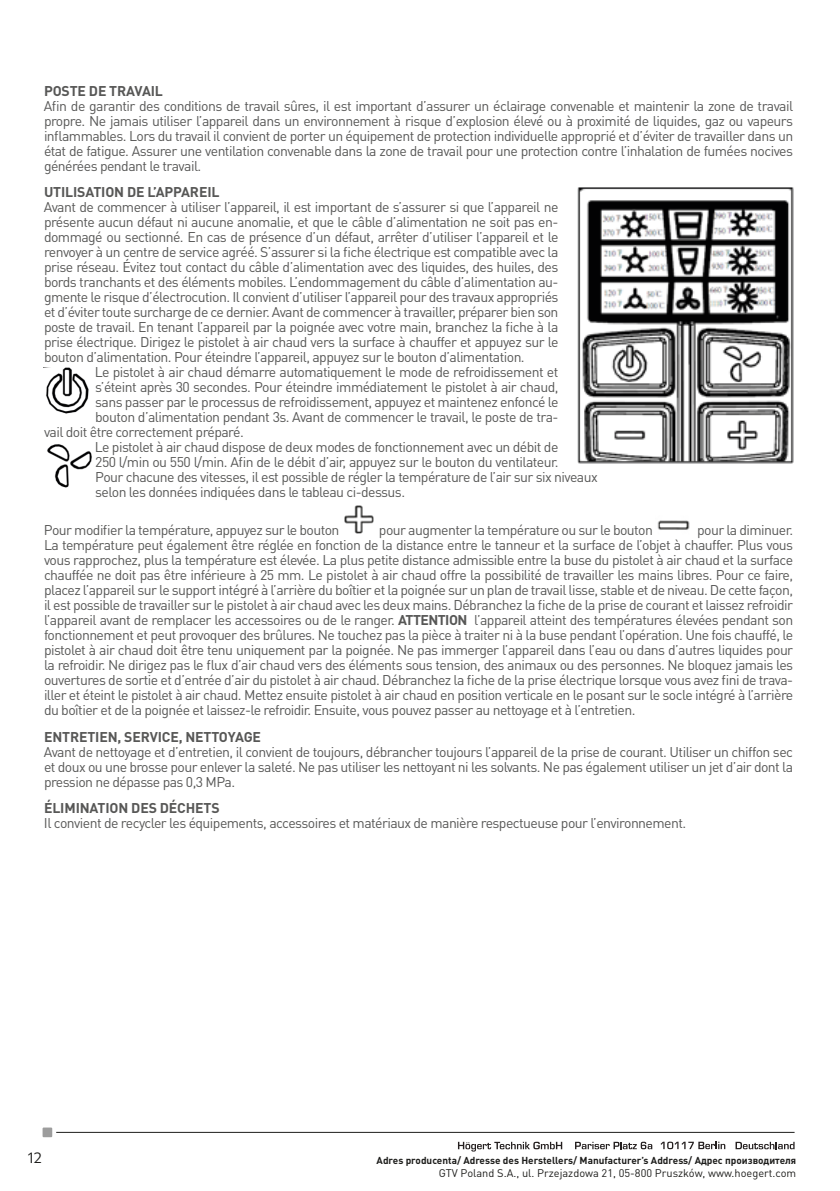
<style>
.page{position:relative;width:840px;height:1191px;background:#fff}
.page>*{position:absolute;margin:0;border:0;box-sizing:border-box;transform-origin:0 0}
.t1{font:16px "Merel";color:#1d1d1b}
.t2{font:14px/15px "DIN Pro";letter-spacing:-.04em;color:#575756;text-align:justify}
.t3{font:700 14px "DIN Pro";letter-spacing:-.01em;color:#575756}
.t4{font:11px "DIN Pro";color:#1d1d1b}
.t5{font:700 10px "DIN Pro";color:#1d1d1b}
.s1{font-weight:700}
</style>
<div class="page">
<svg style="left:43px;top:1127px;width:9px;height:10px"></svg>
<hr style="left:56px;top:1131px;width:738px;height:1px;background:#1d1d1b">
<svg style="left:458px;top:1141px;width:104px;height:10px"></svg>
<svg style="left:575px;top:1141px;width:77px;height:8px"></svg>
<svg style="left:660px;top:1141px;width:65px;height:8px"></svg>
<svg style="left:735px;top:1141px;width:59px;height:8px"></svg>
<img style="left:46px;top:368px;width:43px;height:46px">
<img style="left:47px;top:444px;width:45px;height:44px">
<img style="left:344px;top:505px;width:30px;height:29px">
<img style="left:657px;top:520px;width:33px;height:10px">
<img style="left:577px;top:187px;width:215px;height:276px">
<p class="t3" style="left:44px;top:81px;width:120px">POSTE DE TRAVAIL</p>
<p class="t2" style="left:44px;top:98px;width:750px">Afin de garantir des conditions de travail sûres, il est important d’assurer un éclairage convenable et maintenir la zone de travail propre. Ne jamais utiliser l’appareil dans un environnement à risque d’explosion élevé ou à proximité de liquides, gaz ou vapeurs inflammables. Lors du travail il convient de porter un équipement de protection individuelle approprié et d’éviter de travailler dans un état de fatigue. Assurer une ventilation convenable dans la zone de travail pour une protection contre l’inhalation de fumées nocives générées pendant le travail.</p>
<p class="t3" style="left:44px;top:182px;width:177px">UTILISATION DE L’APPAREIL</p>
<p class="t2" style="left:44px;top:199px;width:515px">Avant de commencer à utiliser l’appareil, il est important de s’assurer si que l’appareil ne présente aucun défaut ni aucune anomalie, et que le câble d’alimentation ne soit pas en&shy;dommagé ou sectionné. En cas de présence d’un défaut, arrêter d’utiliser l’appareil et le renvoyer à un centre de service agréé. S’assurer si la fiche électrique est compatible avec la prise réseau. Évitez tout contact du câble d’alimentation avec des liquides, des huiles, des bords tranchants et des éléments mobiles. L’endommagement du câble d’alimentation au&shy;gmente le risque d’électrocution. Il convient d’utiliser l’appareil pour des travaux appropriés et d’éviter toute surcharge de ce dernier. Avant de commencer à travailler, préparer bien son poste de travail. En tenant l’appareil par la poignée avec votre main, branchez la fiche à la prise électrique. Dirigez le pistolet à air chaud vers la surface à chauffer et appuyez sur le bouton d’alimentation. Pour éteindre l’appareil, appuyez sur le bouton d’alimentation.</p>
<p class="t2" style="left:95px;top:364px;width:465px">Le pistolet à air chaud démarre automatiquement le mode de refroidissement et</p>
<p class="t2" style="left:95px;top:379px;width:464px">s’éteint après 30 secondes. Pour éteindre immédiatement le pistolet à air chaud,</p>
<p class="t2" style="left:95px;top:394px;width:464px">sans passer par le processus de refroidissement, appuyez et maintenez enfoncé le</p>
<p class="t2" style="left:95px;top:409px;width:464px">bouton d’alimentation pendant 3s. Avant de commencer le travail, le poste de tra-</p>
<p class="t2" style="left:44px;top:424px;width:201px">vail doit être correctement préparé.</p>
<p class="t2" style="left:95px;top:439px;width:465px">Le pistolet à air chaud dispose de deux modes de fonctionnement avec un débit de</p>
<p class="t2" style="left:95px;top:454px;width:464px">250 l/min ou 550 l/min. Afin de le débit d’air, appuyez sur le bouton du ventilateur.</p>
<p class="t2" style="left:95px;top:469px;width:503px">Pour chacune des vitesses, il est possible de régler la température de l’air sur six niveaux</p>
<p class="t2" style="left:95px;top:484px;width:311px">selon les données indiquées dans le tableau ci-dessus.</p>
<p class="t2" style="left:44px;top:522px;width:297px">Pour modifier la température, appuyez sur le bouton</p>
<p class="t2" style="left:379px;top:522px;width:275px">pour augmenter la température ou sur le bouton</p>
<p class="t2" style="left:44px;top:522px;width:750px;text-indent:652px">pour la diminuer.<br>La température peut également être réglée en fonction de la distance entre le tanneur et la surface de l’objet à chauffer. Plus vous vous rapprochez, plus la température est élevée. La plus petite distance admissible entre la buse du pistolet à air chaud et la surface chauffée ne doit pas être inférieure à 25 mm. Le pistolet à air chaud offre la possibilité de travailler les mains libres. Pour ce faire, placez l’appareil sur le support intégré à l’arrière du boîtier et la poignée sur un plan de travail lisse, stable et de niveau. De cette façon, il est possible de travailler sur le pistolet à air chaud avec les deux mains. Débranchez la fiche de la prise de courant et laissez refroidir l’appareil avant de remplacer les accessoires ou de le ranger. <span class="s1">ATTENTION</span> l’appareil atteint des températures élevées pendant son fonctionnement et peut provoquer des brûlures. Ne touchez pas la pièce à traiter ni à la buse pendant l’opération. Une fois chauffé, le pistolet à air chaud doit être tenu uniquement par la poignée. Ne pas immerger l’appareil dans l’eau ou dans d’autres liquides pour la refroidir. Ne dirigez pas le flux d’air chaud vers des éléments sous tension, des animaux ou des personnes. Ne bloquez jamais les ouvertures de sortie et d’entrée d’air du pistolet à air chaud. Débranchez la fiche de la prise électrique lorsque vous avez fini de trava&shy;iller et éteint le pistolet à air chaud. Mettez ensuite pistolet à air chaud en position verticale en le posant sur le socle intégré à l’arrière du boîtier et de la poignée et laissez-le refroidir. Ensuite, vous pouvez passer au nettoyage et à l’entretien.</p>
<p class="t3" style="left:44px;top:727px;width:218px">ENTRETIEN, SERVICE, NETTOYAGE</p>
<p class="t2" style="left:44px;top:743px;width:750px">Avant de nettoyage et d’entretien, il convient de toujours, débrancher toujours l’appareil de la prise de courant. Utiliser un chiffon sec et doux ou une brosse pour enlever la saleté. Ne pas utiliser les nettoyant ni les solvants. Ne pas également utiliser un jet d’air dont la pression ne dépasse pas 0,3 MPa.</p>
<p class="t3" style="left:44px;top:798px;width:177px">ÉLIMINATION DES DÉCHETS</p>
<p class="t2" style="left:44px;top:815px;width:643px">Il convient de recycler les équipements, accessoires et matériaux de manière respectueuse pour l’environnement.</p>
<p class="t1" style="left:28px;top:1145px;width:16px">12</p>
<p class="t5" style="left:376px;top:1153px;width:421px">Adres producenta/ Adresse des Herstellers/ Manufacturer’s Address/ Адрес производителя</p>
<p class="t4" style="left:438px;top:1165px;width:359px">GTV Poland S.A., ul. Przejazdowa 21, 05-800 Pruszków, www.hoegert.com</p>
</div>
